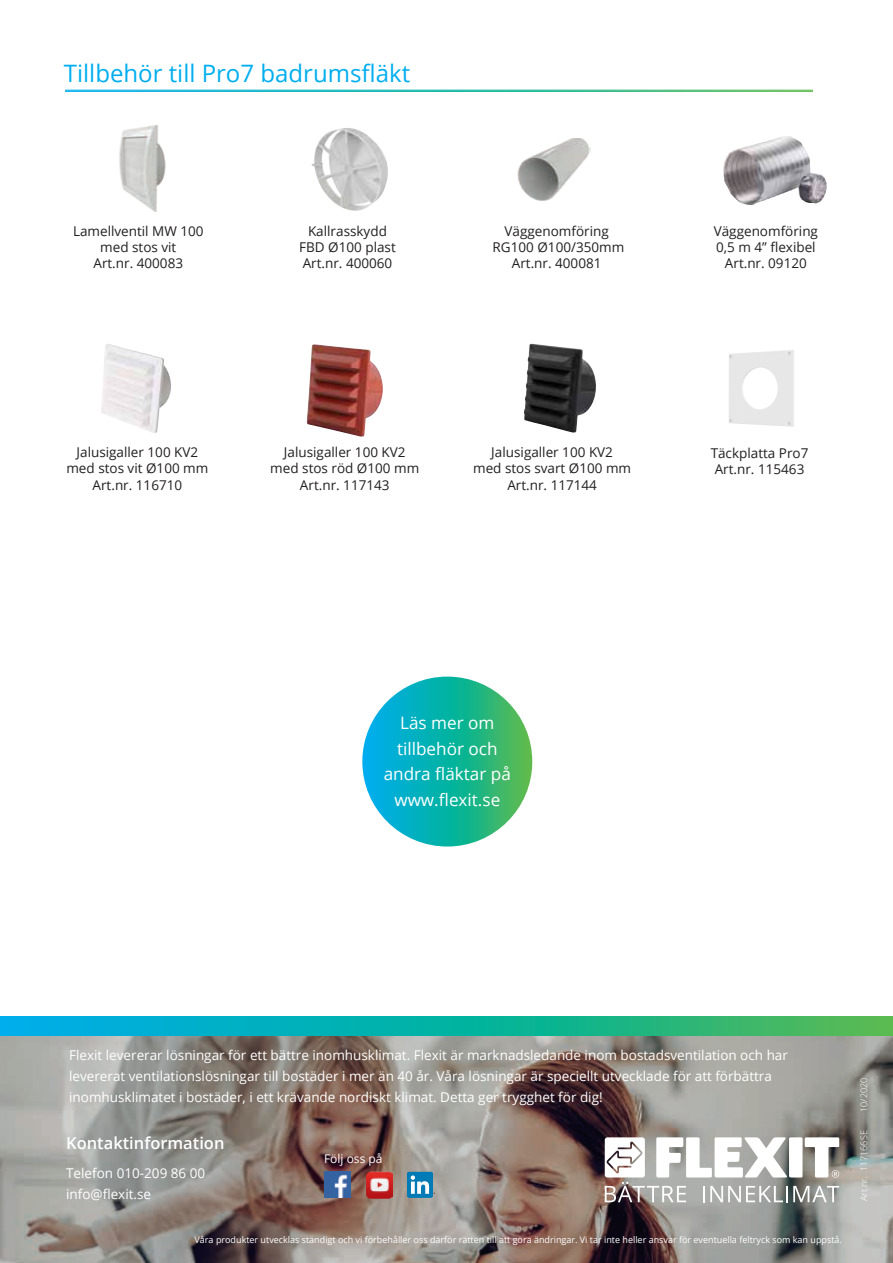
<style>
.page{position:relative;width:893px;height:1263px;background:#fff}
.page>*{position:absolute;margin:0;border:0;box-sizing:border-box;transform-origin:0 0}
.t1{font:24px "Open Sans";color:#00aeef}
.t2{font:17.1px/25.7px "Open Sans";color:#fff;text-align:center}
.t3{font:600 16.5px "Open Sans";color:#fff}
.t4{font:13.5px/16.2px "Open Sans";color:#231f20;text-align:center}
.t5{font:13.5px/21px "Open Sans";color:#fff}
.t6{font:12px "Open Sans";color:#fff}
.t7{font:9px "Open Sans";color:#fff}
.t8{font:300 9px "Open Sans";color:#fff}
</style>
<div class="page">
<svg style="left:0;top:1036px;width:893px;height:227px;background:#8e857f"></svg>
<img style="left:324px;top:1171px;width:27px;height:27px">
<img style="left:366px;top:1171px;width:27px;height:27px">
<svg style="left:0;top:1016px;width:893px;height:20px;background:#14b3a0"></svg>
<div style="left:407px;top:1172px;width:26px;height:25px;background:#007bb6;border-radius:2px"></div>
<svg style="left:411px;top:1175px;width:24px;height:19px"></svg>
<img style="left:517px;top:138px;width:73px;height:63px">
<img style="left:729px;top:350px;width:65px;height:77px">
<img style="left:723px;top:136px;width:104px;height:69px">
<img style="left:119px;top:125px;width:47px;height:87px">
<img style="left:311px;top:128px;width:77px;height:83px">
<svg style="left:605px;top:1137px;width:234px;height:65px"></svg>
<img style="left:101px;top:344px;width:70px;height:89px">
<img style="left:307px;top:344px;width:76px;height:93px">
<img style="left:524px;top:344px;width:72px;height:88px">
<svg style="left:366px;top:681px;width:162px;height:161px;background:#11b2a0"></svg>
<div style="left:362px;top:677px;width:170px;height:169px;border:8px solid #fff;border-radius:50%"></div>
<h1 class="t1" style="left:64px;top:57px;width:348px">Tillbehör till Pro7 badrumsfläkt</h1>
<p class="t4" style="left:73px;top:222px;width:132px">Lamellventil MW 100 med stos vit<br>Art.nr. 400083</p>
<p class="t4" style="left:299px;top:222px;width:98px">Kallrasskydd<br>FBD Ø100 plast<br>Art.nr. 400060</p>
<p class="t4" style="left:493px;top:223px;width:133px">Väggenomföring<br>RG100 Ø100/350mm<br>Art.nr. 400081</p>
<p class="t4" style="left:66px;top:444px;width:143px">Jalusigaller 100 KV2 med stos vit Ø100 mm<br>Art.nr. 116710</p>
<p class="t4" style="left:270px;top:444px;width:150px">Jalusigaller 100 KV2 med stos röd Ø100 mm<br>Art.nr. 117143</p>
<p class="t4" style="left:473px;top:444px;width:160px">Jalusigaller 100 KV2<br>med stos svart Ø100 mm<br>Art.nr. 117144</p>
<p class="t4" style="left:714px;top:222px;width:106px">Väggenomföring<br>0,5 m 4” flexibel<br>Art.nr. 09120</p>
<p class="t4" style="left:711px;top:444px;width:99px">Täckplatta Pro7<br>Art.nr. 115463</p>
<p class="t2" style="left:384px;top:709px;width:129px">Läs mer om tillbehör och andra fläktar på www.flexit.se</p>
<p class="t5" style="left:69px;top:1044px;width:720px">Flexit levererar lösningar för ett bättre inomhusklimat. Flexit är marknadsledande inom bostadsventilation och har levererat ventilationslösningar till bostäder i mer än 40 år. Våra lösningar är speciellt utvecklade för att förbättra inomhusklimatet i bostäder, i ett krävande nordiskt klimat. Detta ger trygghet för dig!</p>
<p class="t3" style="left:66px;top:1132px;width:160px">Kontaktinformation</p>
<p class="t5" style="left:66px;top:1162px;width:141px">Telefon 010-209 86 00 info@flexit.se</p>
<p class="t6" style="left:324px;top:1150px;width:60px">Följ oss på</p>
<p class="t7" style="left:195px;top:1233px;width:649px">Våra produkter utvecklas ständigt och vi förbehåller oss därför rätten till att göra ändringar. Vi tar inte heller ansvar för eventuella feltryck som kan uppstå.</p>
<p class="t8" style="left:858px;top:1112px;width:35px;rotate:-90deg">10/2020</p>
<p class="t8" style="left:858px;top:1201px;width:72px;rotate:-90deg">Art.nr. 117166SE</p>
</div>
